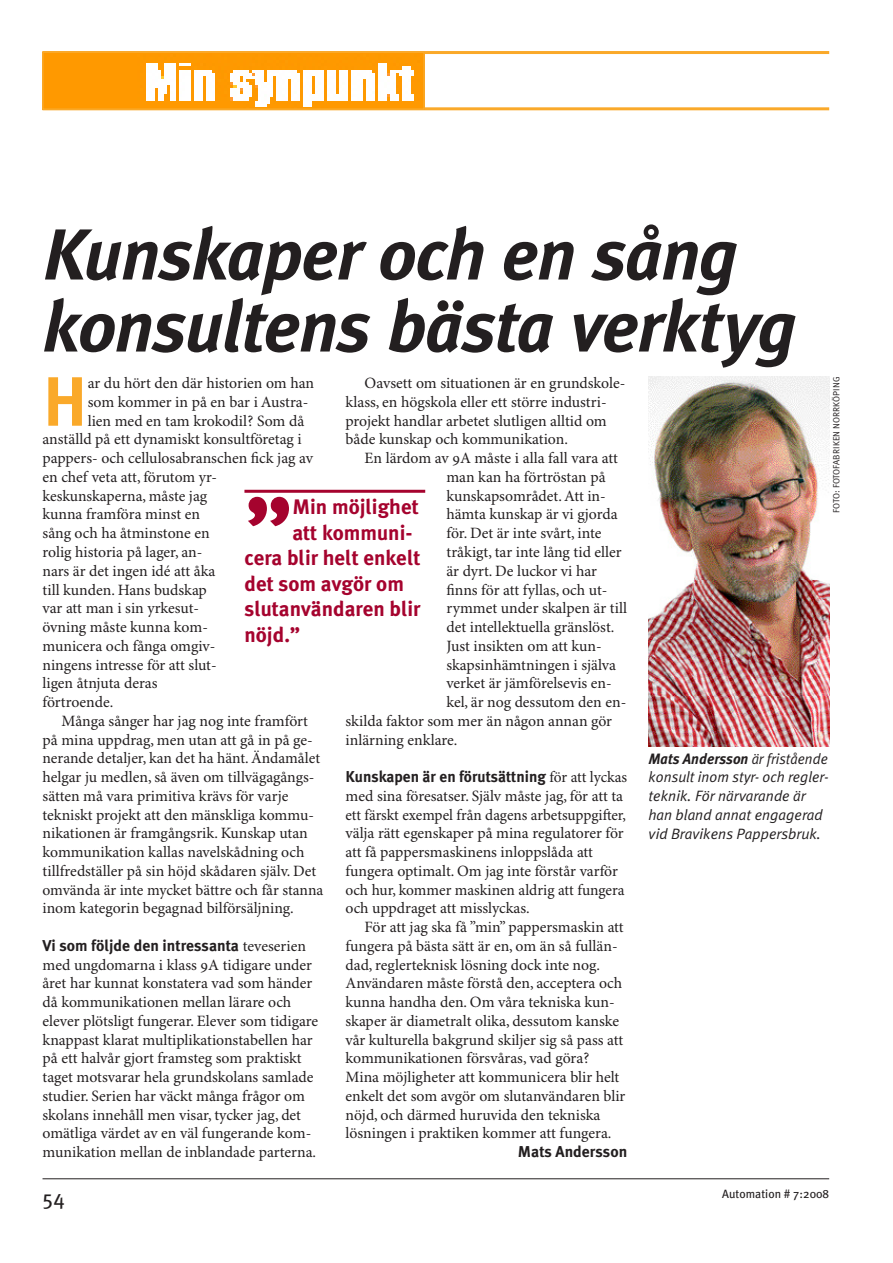
<style>
.page{position:relative;width:893px;height:1263px;background:#fff}
.page>*{position:absolute;margin:0;border:0;box-sizing:border-box;transform-origin:0 0}
.citat{font:700 98.1px "Meta Plus";color:#a5032e}
.Krönikerubrik{font:italic 700 72px/72px "Meta Plus";letter-spacing:-.02em;color:#231f20}
.Anfang_3-radig{font:700 69.75px "Meta Plus";color:#faa92a}
.citat-2{font:700 21px "Meta Plus";color:#a5032e}
.t1{font:21px "Meta Plus";color:#231f20}
.Krönikebröd{font:15.75px/18.8px "Minion Pro";color:#231f20}
.Krönikeförsta{font:15.75px/18.8px "Minion Pro";color:#231f20}
.Anfang_3-radig-2{font:15.75px "Minion Pro";letter-spacing:-.005em;color:#231f20}
.Byline{font:700 15.75px "Meta Plus";color:#231f20}
.Bildtext{font:italic 15px/18.8px "Meta Plus Normal";color:#231f20;scale:.96 1}
.t2{font:12px "Meta Plus";color:#231f20}
.fotobyline{font:9px "Meta Plus Normal";color:#231f20}
.s1{font-family:"Meta Plus";font-weight:700}
</style>
<div class="page">
<hr style="left:43px;top:1178px;width:786px;height:1px;background:#231f20">
<hr style="left:43px;top:51px;width:786px;height:3px;background:#faa92a">
<hr style="left:43px;top:107px;width:786px;height:3px;background:#faa92a">
<img style="left:45px;top:54px;width:377px;height:53px">
<div style="left:42px;top:51px;width:383px;height:59px;border:2px solid #faa92a"></div>
<hr style="left:244px;top:490px;width:181px;height:3px;background:#a5032e">
<img style="left:648px;top:377px;width:181px;height:370px">
<p class="Krönikerubrik" style="left:43px;top:218px;width:756px">Kunskaper och en sång konsultens bästa verktyg</p>
<p class="Anfang_3-radig" style="left:43px;top:361px;width:47px">H</p>
<p class="Anfang_3-radig-2" style="left:88px;top:374px;width:228px">ar du hört den där historien om han</p>
<p class="Krönikebröd" style="left:345px;top:374px;width:281px;text-indent:19px">Oavsett om situationen är en grundskole&shy;klass, en högskola eller ett större industri&shy;projekt handlar arbetet slutligen alltid om både kunskap och kommunikation.</p>
<p class="Krönikebröd" style="left:365px;top:449px;width:255px">En lärdom av 9A måste i alla fall vara att</p>
<p class="Krönikebröd" style="left:446px;top:468px;width:161px">man kan ha förtröstan på</p>
<p class="Krönikebröd" style="left:446px;top:487px;width:161px">kunskapsområdet. Att in-</p>
<p class="Krönikebröd" style="left:446px;top:506px;width:173px">hämta kunskap är vi gjorda</p>
<p class="Krönikebröd" style="left:446px;top:524px;width:156px">för. Det är inte svårt, inte</p>
<p class="Krönikebröd" style="left:446px;top:543px;width:177px">tråkigt, tar inte lång tid eller</p>
<p class="Krönikebröd" style="left:446px;top:562px;width:152px">är dyrt. De luckor vi har</p>
<p class="Krönikebröd" style="left:446px;top:581px;width:162px">finns för att fyllas, och ut-</p>
<p class="Krönikebröd" style="left:446px;top:599px;width:182px">rymmet under skalpen är till</p>
<p class="Krönikebröd" style="left:446px;top:618px;width:169px">det intellektuella gränslöst.</p>
<p class="Krönikebröd" style="left:446px;top:637px;width:157px">Just insikten om att kun-</p>
<p class="Krönikebröd" style="left:446px;top:656px;width:171px">skapsinhämtningen i själva</p>
<p class="Krönikebröd" style="left:446px;top:674px;width:167px">verket är jämförelsevis en-</p>
<p class="Krönikebröd" style="left:446px;top:693px;width:181px">kel, är nog dessutom den en-</p>
<p class="Krönikebröd" style="left:345px;top:712px;width:268px">skilda faktor som mer än någon annan gör</p>
<p class="Krönikebröd" style="left:345px;top:731px;width:113px">inlärning enklare.</p>
<p class="Krönikeförsta" style="left:345px;top:768px;width:283px"><span class="s1">Kunskapen är en förutsättning</span> för att lyckas med sina föresatser. Själv måste jag, för att ta ett färskt exempel från dagens arbetsuppgifter, välja rätt egenskaper på mina regulatorer för att få pappersmaskinens inloppslåda att fungera optimalt. Om jag inte förstår varför och hur, kommer maskinen aldrig att fungera och uppdraget att misslyckas.</p>
<p class="Krönikebröd" style="left:345px;top:918px;width:281px;text-indent:19px">För att jag ska få ”min” pappersmaskin att fungera på bästa sätt är en, om än så fullän&shy;dad, reglerteknisk lösning dock inte nog.<br>Användaren måste förstå den, acceptera och kunna handha den. Om våra tekniska kun&shy;skaper är diametralt olika, dessutom kanske vår kulturella bakgrund skiljer sig så pass att kommunikationen försvåras, vad göra?<br>Mina möjligheter att kommunicera blir helt enkelt det som avgör om slutanvändaren blir nöjd, och därmed huruvida den tekniska lösningen i praktiken kommer att fungera.</p>
<p class="Byline" style="left:518px;top:1142px;width:111px">Mats Andersson</p>
<p class="fotobyline" style="left:831px;top:513px;width:138px;rotate:-90deg">Foto: fotofabriken norrköping</p>
<p class="Anfang_3-radig-2" style="left:88px;top:392px;width:222px">som kommer in på en bar i Austra-</p>
<p class="Anfang_3-radig-2" style="left:88px;top:411px;width:218px">lien med en tam krokodil? Som då</p>
<p class="Anfang_3-radig-2" style="left:43px;top:430px;width:261px">anställd på ett dynamiskt konsultföretag i</p>
<p class="Anfang_3-radig-2" style="left:43px;top:449px;width:272px">pappers- och cellulosabranschen fick jag av</p>
<p class="Anfang_3-radig-2" style="left:43px;top:467px;width:176px">en chef veta att, förutom yr-</p>
<p class="Anfang_3-radig-2" style="left:43px;top:486px;width:166px">keskunskaperna, måste jag</p>
<p class="Anfang_3-radig-2" style="left:43px;top:505px;width:159px">kunna framföra minst en</p>
<p class="Anfang_3-radig-2" style="left:43px;top:524px;width:169px">sång och ha åtminstone en</p>
<p class="Anfang_3-radig-2" style="left:43px;top:542px;width:161px">rolig historia på lager, an-</p>
<p class="Anfang_3-radig-2" style="left:43px;top:561px;width:174px">nars är det ingen idé att åka</p>
<p class="Anfang_3-radig-2" style="left:43px;top:580px;width:166px">till kunden. Hans budskap</p>
<p class="Anfang_3-radig-2" style="left:43px;top:599px;width:156px">var att man i sin yrkesut-</p>
<p class="Anfang_3-radig-2" style="left:43px;top:617px;width:167px">övning måste kunna kom-</p>
<p class="Anfang_3-radig-2" style="left:43px;top:636px;width:175px">municera och fånga omgiv-</p>
<p class="Anfang_3-radig-2" style="left:43px;top:655px;width:176px">ningens intresse för att slut-</p>
<p class="Anfang_3-radig-2" style="left:43px;top:674px;width:117px">ligen åtnjuta deras</p>
<p class="Anfang_3-radig-2" style="left:43px;top:692px;width:72px">förtroende.</p>
<p class="Krönikebröd" style="left:43px;top:712px;width:282px;text-indent:19px">Många sånger har jag nog inte framfört på mina uppdrag, men utan att gå in på ge&shy;nerande detaljer, kan det ha hänt. Ändamålet helgar ju medlen, så även om tillvägagångs&shy;sätten må vara primitiva krävs för varje tekniskt projekt att den mänskliga kommu&shy;nikationen är framgångsrik. Kunskap utan kommunikation kallas navelskådning och tillfredställer på sin höjd skådaren själv. Det omvända är inte mycket bättre och får stanna inom kategorin begagnad bilförsäljning.</p>
<p class="Krönikeförsta" style="left:43px;top:937px;width:277px"><span class="s1">Vi som följde den intressanta</span> teveserien med ungdomarna i klass 9A tidigare under året har kunnat konstatera vad som händer då kommunikationen mellan lärare och elever plötsligt fungerar. Elever som tidigare knappast klarat multiplikationstabellen har på ett halvår gjort framsteg som praktiskt taget motsvarar hela grundskolans samlade studier. Serien har väckt många frågor om skolans innehåll men visar, tycker jag, det omätliga värdet av en väl fungerande kom&shy;munikation mellan de inblandade parterna.</p>
<p class="citat" style="left:244px;top:476px;width:49px">”</p>
<p class="citat-2" style="left:292px;top:495px;width:128px">Min möjlighet</p>
<p class="citat-2" style="left:292px;top:520px;width:122px">att kommuni-</p>
<p class="citat-2" style="left:244px;top:546px;width:177px">cera blir helt enkelt</p>
<p class="citat-2" style="left:244px;top:571px;width:161px">det som avgör om</p>
<p class="citat-2" style="left:244px;top:597px;width:178px">slutanvändaren blir</p>
<p class="citat-2" style="left:244px;top:622px;width:57px">nöjd.”</p>
<p class="Bildtext" style="left:648px;top:749px;width:188px"><span class="s1">Mats Andersson</span> är fristående konsult inom styr- och regler&shy;teknik. För närvarande är han bland annat engagerad vid Bravikens Pappersbruk.</p>
<p class="t1" style="left:43px;top:1186px;width:24px">54</p>
<p class="t2" style="left:722px;top:1187px;width:109px">Automation # 7:2008</p>
</div>
